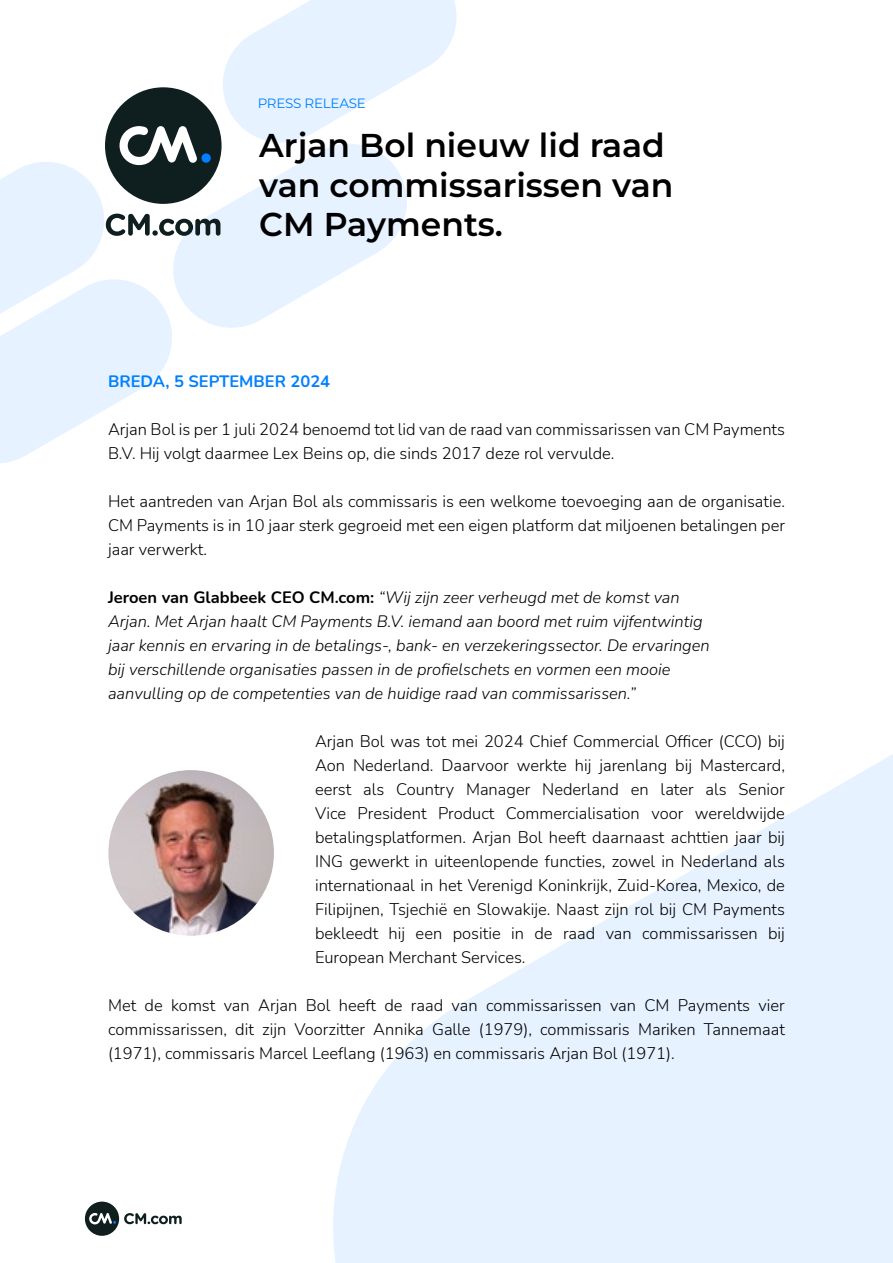
<style>
.page{position:relative;width:893px;height:1263px;background:#fff}
.page>*{position:absolute;margin:0;border:0;box-sizing:border-box;transform-origin:0 0}
.t1{font:600 33px/39.6px "Montserrat";color:#000}
.t2{font:300 16.5px/24px "Nunito";color:#000;text-align:justify}
.t3{font:italic 300 16.5px/24px "Nunito";color:#000}
.t4{font:700 16.5px "Nunito";color:#007fff}
.t5{font:13.5px "Montserrat";letter-spacing:-.02em;color:#0080ff}
.s1{font-weight:700;font-style:normal}
</style>
<div class="page">
<svg style="left:124px;top:1213px;width:58px;height:11px"></svg>
<div style="left:85px;top:1201px;width:34px;height:35px;background:#101e1e;border-radius:50%"></div>
<svg style="left:89px;top:1213px;width:27px;height:11px"></svg>
<svg style="left:0;top:0;width:457px;height:463px"></svg>
<svg style="left:333px;top:754px;width:560px;height:509px;fill:#e6f2ff"></svg>
<img style="left:108px;top:770px;width:166px;height:166px;border-radius:83px">
<p class="t5" style="left:258px;top:94px;width:110px">PRESS RELEASE</p>
<h1 class="t1" style="left:259px;top:124px;width:416px">Arjan Bol nieuw lid raad van commissarissen van<br>CM Payments.</h1>
<p class="t4" style="left:108px;top:370px;width:224px">BREDA, 5 SEPTEMBER 2024</p>
<p class="t2" style="left:108px;top:417px;width:678px">Arjan Bol is per 1 juli 2024 benoemd tot lid van de raad van commissarissen van CM Payments<br>B.V. Hij volgt daarmee Lex Beins op, die sinds 2017 deze rol vervulde.</p>
<p class="t2" style="left:108px;top:489px;width:678px">Het aantreden van Arjan Bol als commissaris is een welkome toevoeging aan de organisatie.<br>CM Payments is in 10 jaar sterk gegroeid met een eigen platform dat miljoenen betalingen per jaar verwerkt.</p>
<p class="t3" style="left:108px;top:585px;width:603px"><span class="s1">Jeroen van Glabbeek CEO CM.com:</span> “Wij zijn zeer verheugd met de komst van Arjan. Met Arjan haalt CM Payments B.V. iemand aan boord met ruim vijfentwintig jaar kennis en ervaring in de betalings-, bank- en verzekeringssector. De ervaringen bij verschillende organisaties passen in de profielschets en vormen een mooie aanvulling op de competenties van de huidige raad van commissarissen.”</p>
<p class="t2" style="left:315px;top:729px;width:471px">Arjan Bol was tot mei 2024 Chief Commercial Officer (CCO) bij Aon Nederland. Daarvoor werkte hij jarenlang bij Mastercard, eerst als Country Manager Nederland en later als Senior Vice President Product Commercialisation voor wereldwijde betalingsplatformen. Arjan Bol heeft daarnaast achttien jaar bij ING gewerkt in uiteenlopende functies, zowel in Nederland als internationaal in het Verenigd Koninkrijk, Zuid-Korea, Mexico, de Filipijnen, Tsjechië en Slowakije. Naast zijn rol bij CM Payments bekleedt hij een positie in de raad van commissarissen bij European Merchant Services.</p>
<p class="t2" style="left:108px;top:993px;width:678px">Met de komst van Arjan Bol heeft de raad van commissarissen van CM Payments vier commissarissen, dit zijn Voorzitter Annika Galle (1979), commissaris Mariken Tannemaat (1971), commissaris Marcel Leeflang (1963) en commissaris Arjan Bol (1971).</p>
</div>
